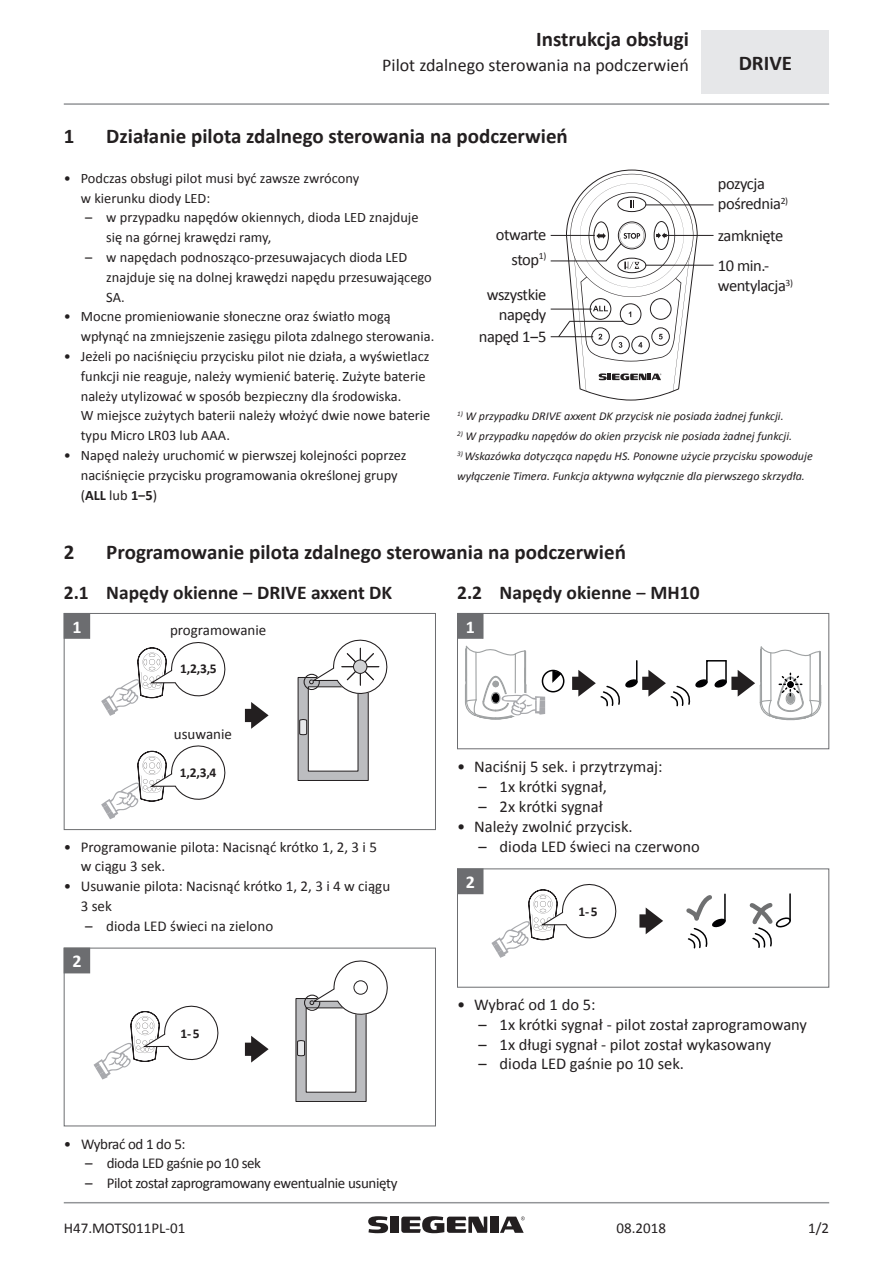
<style>
.page{position:relative;width:893px;height:1263px;background:#fff}
.page>*{position:absolute;margin:0;border:0;box-sizing:border-box;transform-origin:0 0}
.t1{font:700 21px "Calibri";color:#231f20}
.t2{font:700 19.5px "Calibri";color:#231f20}
.t3{font:18px "Calibri";color:#231f20}
.t4{font:700 18px "Calibri";color:#fff}
.t5{font:16.5px "Calibri";color:#231f20}
.t6{font:16.5px/19.8px "Calibri";letter-spacing:-.025em;color:#231f20}
.t7{font:15px/19.8px "Calibri";color:#231f20}
.t8{font:15px "Calibri";letter-spacing:-.025em;color:#231f20}
.t9{font:14.4px/19.8px "Calibri";color:#231f20}
.t10{font:700 13.5px "Calibri";color:#231f20}
.t11{font:italic 12px/19.8px "Calibri";color:#231f20}
.s1{font-weight:700}
.s2{font-weight:400}
</style>
<div class="page">
<hr style="left:64px;top:1202px;width:765px;height:1px;background:#939598">
<hr style="left:64px;top:103px;width:765px;height:2px;background:#939598">
<div style="left:390px;top:1216px;width:9px;height:17px;background:#231f20"></div>
<svg style="left:368px;top:1216px;width:20px;height:17px"></svg>
<div style="left:490px;top:1216px;width:9px;height:17px;background:#231f20"></div>
<svg style="left:401px;top:1216px;width:86px;height:17px"></svg>
<svg style="left:500px;top:1216px;width:25px;height:17px"></svg>
<hr style="left:551px;top:235px;width:44px;height:1px;background:#231f20">
<hr style="left:645px;top:205px;width:68px;height:1px;background:#231f20">
<hr style="left:645px;top:265px;width:68px;height:1px;background:#231f20">
<hr style="left:666px;top:235px;width:47px;height:1px;background:#231f20">
<hr style="left:551px;top:261px;width:55px;height:1px;background:#231f20">
<hr style="left:551px;top:309px;width:41px;height:1px;background:#231f20">
<hr style="left:551px;top:336px;width:42px;height:1px;background:#231f20">
<svg style="left:558px;top:170px;width:140px;height:231px"></svg>
<svg style="left:245px;top:702px;width:24px;height:27px"></svg>
<div style="left:64px;top:613px;width:372px;height:217px;border:1px solid #6c6d70"></div>
<div style="left:64px;top:613px;width:26px;height:25px;background:#6c6d70"></div>
<div style="left:64px;top:613px;width:26px;height:26px;border:1px solid #6c6d70"></div>
<svg style="left:101px;top:642px;width:124px;height:74px"></svg>
<svg style="left:298px;top:640px;width:89px;height:141px"></svg>
<svg style="left:101px;top:745px;width:124px;height:74px"></svg>
<svg style="left:245px;top:1036px;width:24px;height:26px"></svg>
<div style="left:64px;top:948px;width:372px;height:178px;border:1px solid #6c6d70"></div>
<div style="left:64px;top:948px;width:26px;height:25px;background:#6c6d70"></div>
<svg style="left:94px;top:1006px;width:124px;height:73px"></svg>
<svg style="left:296px;top:960px;width:92px;height:142px"></svg>
<div style="left:542px;top:670px;width:22px;height:22px;border:2px solid #000002;border-radius:50%"></div>
<svg style="left:552px;top:669px;width:11px;height:16px"></svg>
<svg style="left:465px;top:646px;width:80px;height:74px"></svg>
<svg style="left:572px;top:646px;width:249px;height:74px"></svg>
<div style="left:457px;top:613px;width:372px;height:136px;border:1px solid #6c6d70"></div>
<div style="left:457px;top:613px;width:26px;height:25px;background:#6c6d70"></div>
<div style="left:457px;top:613px;width:26px;height:26px;border:1px solid #6c6d70"></div>
<div style="left:457px;top:868px;width:372px;height:119px;border:1px solid #6c6d70"></div>
<div style="left:457px;top:869px;width:26px;height:25px;background:#6c6d70"></div>
<div style="left:457px;top:868px;width:26px;height:26px;border:1px solid #6c6d70"></div>
<hr style="left:789px;top:894px;width:2px;height:27px;background:#000002">
<svg style="left:686px;top:893px;width:40px;height:55px"></svg>
<svg style="left:749px;top:900px;width:42px;height:48px"></svg>
<svg style="left:639px;top:907px;width:24px;height:27px"></svg>
<svg style="left:491px;top:884px;width:125px;height:74px"></svg>
<div style="left:702px;top:30px;width:127px;height:64px;background:#e6e7e9"></div>
<h1 class="t1" style="left:536px;top:25px;width:154px">Instrukcja obsługi</h1>
<p class="t3" style="left:382px;top:54px;width:308px">Pilot zdalnego sterowania na podczerwień</p>
<h1 class="t1" style="left:739px;top:49px;width:55px">DRIVE</h1>
<h1 class="t1" style="left:64px;top:123px;width:12px">1</h1>
<h1 class="t1" style="left:106px;top:123px;width:463px">Działanie pilota zdalnego sterowania na podczerwień</h1>
<p class="t9" style="left:81px;top:168px;width:280px;text-indent:-17px">• Podczas obsługi pilot musi być zawsze zwrócony w kierunku diody LED:</p>
<p class="t9" style="left:106px;top:208px;width:314px;text-indent:-21px">– w przypadku napędów okiennych, dioda LED znajduje się na górnej krawędzi ramy,</p>
<p class="t9" style="left:106px;top:247px;width:327px;text-indent:-21px">– w napędach podnosząco-przesuwajacych dioda LED znajduje się na dolnej krawędzi napędu przesuwającego<br>SA.</p>
<p class="t9" style="left:81px;top:307px;width:355px;text-indent:-17px">• Mocne promieniowanie słoneczne oraz światło mogą wpłynąć na zmniejszenie zasięgu pilota zdalnego sterowania.</p>
<p class="t9" style="left:81px;top:346px;width:351px;text-indent:-17px">• Jeżeli po naciśnięciu przycisku pilot nie działa, a wyświetlacz funkcji nie reaguje, należy wymienić baterię. Zużyte baterie należy utylizować w sposób bezpieczny dla środowiska.<br>W miejsce zużytych baterii należy włożyć dwie nowe baterie typu Micro LR03 lub AAA.</p>
<p class="t9" style="left:81px;top:445px;width:327px;text-indent:-17px">• Napęd należy uruchomić w pierwszej kolejności poprzez naciśnięcie przycisku programowania określonej grupy (<span class="s1">ALL</span> lub <span class="s1">1‒5</span>)</p>
<p class="t6" style="left:718px;top:174px;width:72px">pozycja pośrednia<sup>2)</sup></p>
<p class="t6" style="left:496px;top:225px;width:52px">otwarte</p>
<p class="t6" style="left:718px;top:226px;width:67px">zamknięte</p>
<p class="t5" style="left:511px;top:249px;width:36px">stop<sup>1)</sup></p>
<p class="t6" style="left:718px;top:256px;width:77px">10 min.- wentylacja<sup>3)</sup></p>
<p class="t6" style="left:487px;top:285px;width:61px;text-align:right">wszystkie napędy</p>
<p class="t5" style="left:479px;top:326px;width:69px">napęd 1‒5</p>
<p class="t11" style="left:457px;top:406px;width:328px"><sup>1)</sup> W przypadku DRIVE axxent DK przycisk nie posiada żadnej funkcji.</p>
<p class="t11" style="left:457px;top:426px;width:336px"><sup>2)</sup> W przypadku napędów do okien przycisk nie posiada żadnej funkcji.</p>
<p class="t11" style="left:457px;top:446px;width:357px"><sup>3)</sup> Wskazówka dotycząca napędu HS. Ponowne użycie przycisku spowoduje wyłączenie Timera. Funkcja aktywna wyłącznie dla pierwszego skrzydła.</p>
<h1 class="t1" style="left:64px;top:539px;width:12px">2</h1>
<h1 class="t1" style="left:106px;top:539px;width:521px">Programowanie pilota zdalnego sterowania na podczerwień</h1>
<h2 class="t2" style="left:64px;top:580px;width:330px">2.1 Napędy okienne <span class="s2">‒</span> DRIVE axxent DK</h2>
<p class="t4" style="left:72px;top:615px;width:11px">1</p>
<p class="t10" style="left:180px;top:660px;width:38px">1,2,3,5</p>
<h2 class="t2" style="left:457px;top:580px;width:244px">2.2 Napędy okienne <span class="s2">‒</span> MH10</h2>
<p class="t4" style="left:466px;top:615px;width:11px">1</p>
<p class="t7" style="left:170px;top:620px;width:98px">programowanie</p>
<p class="t7" style="left:174px;top:724px;width:60px">usuwanie</p>
<p class="t10" style="left:180px;top:764px;width:38px">1,2,3,4</p>
<p class="t7" style="left:81px;top:837px;width:298px;text-indent:-17px">• Programowanie pilota: Nacisnąć krótko 1, 2, 3 i 5 w ciągu 3 sek.</p>
<p class="t7" style="left:81px;top:876px;width:311px;text-indent:-17px">• Usuwanie pilota: Nacisnąć krótko 1, 2, 3 i 4 w ciągu<br>3 sek</p>
<p class="t7" style="left:85px;top:916px;width:190px">– dioda LED świeci na zielono</p>
<p class="t4" style="left:72px;top:950px;width:11px">2</p>
<p class="t10" style="left:180px;top:1025px;width:21px">1-5</p>
<p class="t8" style="left:64px;top:1134px;width:123px">• Wybrać od 1 do 5:</p>
<p class="t8" style="left:85px;top:1154px;width:178px">– dioda LED gaśnie po 10 sek</p>
<p class="t8" style="left:85px;top:1174px;width:314px">– Pilot został zaprogramowany ewentualnie usunięty</p>
<p class="t5" style="left:457px;top:756px;width:207px">• Naciśnij 5 sek. i przytrzymaj:</p>
<p class="t5" style="left:478px;top:776px;width:130px">– 1x krótki sygnał,</p>
<p class="t5" style="left:478px;top:796px;width:126px">– 2x krótki sygnał</p>
<p class="t5" style="left:457px;top:816px;width:177px">• Należy zwolnić przycisk.</p>
<p class="t5" style="left:478px;top:835px;width:223px">– dioda LED świeci na czerwono</p>
<p class="t4" style="left:466px;top:870px;width:11px">2</p>
<p class="t10" style="left:578px;top:903px;width:21px">1-5</p>
<p class="t5" style="left:457px;top:994px;width:140px">• Wybrać od 1 do 5:</p>
<p class="t5" style="left:478px;top:1014px;width:330px">– 1x krótki sygnał - pilot został zaprogramowany</p>
<p class="t5" style="left:478px;top:1033px;width:294px">– 1x długi sygnał - pilot został wykasowany</p>
<p class="t5" style="left:478px;top:1053px;width:207px">– dioda LED gaśnie po 10 sek.</p>
<p class="t7" style="left:64px;top:1218px;width:123px">H47.MOTS011PL-01</p>
<p class="t7" style="left:617px;top:1218px;width:51px">08.2018</p>
<p class="t7" style="left:808px;top:1218px;width:22px">1/2</p>
</div>
